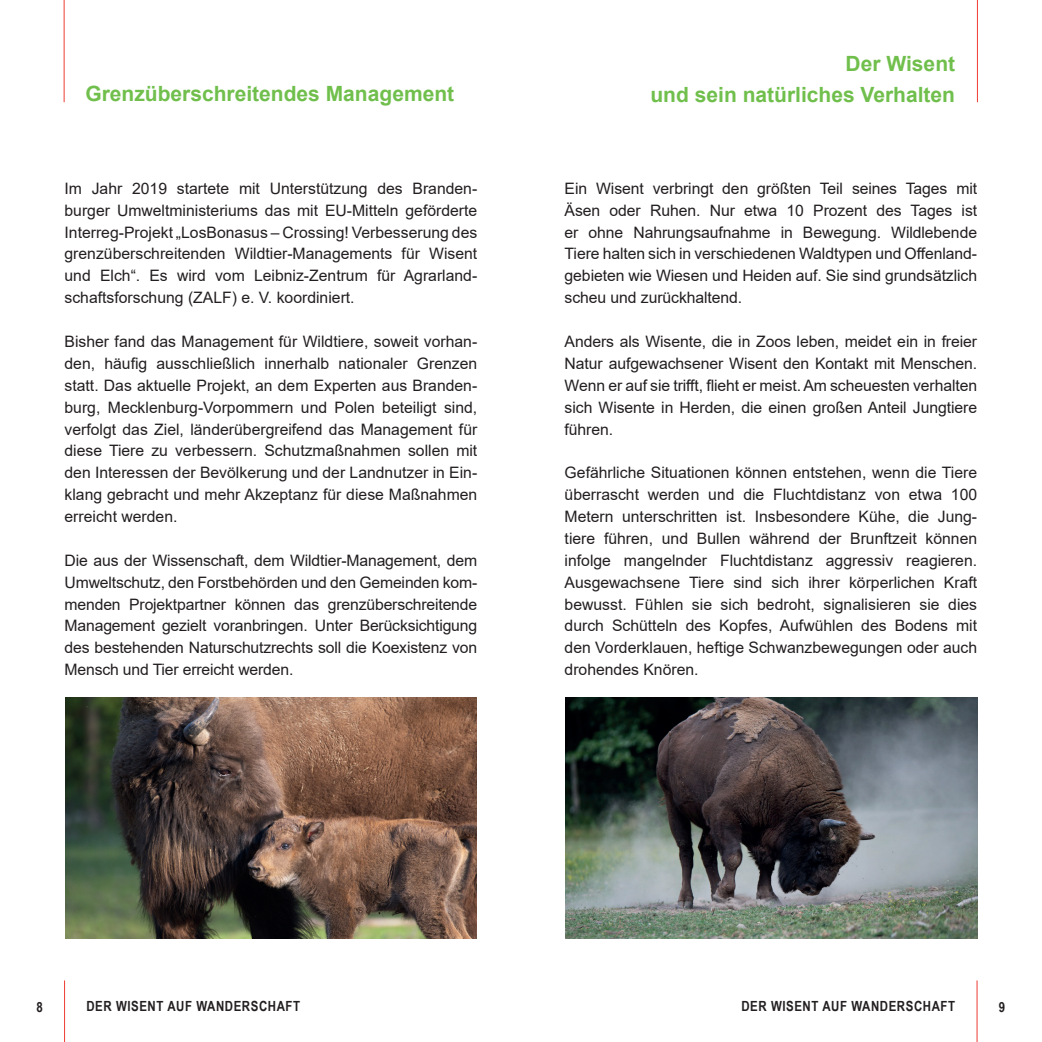
<style>
.page{position:relative;width:1042px;height:1042px;background:#fff}
.page>*{position:absolute;margin:0;border:0;box-sizing:border-box;transform-origin:0 0}
.t1{font:700 21px/31.5px "Arial";color:#70bf4c;text-align:right}
.t2{font:15.75px/21.9px "Arial";color:#231f20;text-align:justify}
.t3{font:700 14px "Arial Narrow";letter-spacing:.04em;color:#231f20}
</style>
<div class="page">
<hr style="left:64px;top:980px;width:1px;height:62px;background:#ee3b32">
<hr style="left:976px;top:980px;width:1px;height:62px;background:#ee3b32">
<hr style="left:64px;top:0;width:1px;height:102px;background:#ee3b32">
<hr style="left:977px;top:0;width:1px;height:102px;background:#ee3b32">
<img style="left:65px;top:697px;width:412px;height:241px">
<img style="left:565px;top:697px;width:412px;height:241px">
<h1 class="t1" style="left:85px;top:78px;width:370px">Grenzüberschreitendes Management</h1>
<p class="t2" style="left:65px;top:177px;width:414px">Im Jahr 2019 startete mit Unterstützung des Branden&shy;burger Umweltministeriums das mit EU-Mitteln geförderte Interreg-Projekt „LosBonasus – Crossing! Verbesserung des grenzüberschreitenden Wildtier-Managements für Wisent und Elch“. Es wird vom Leibniz-Zentrum für Agrarland&shy;schaftsforschung (ZALF) e. V. koordiniert.</p>
<p class="t2" style="left:65px;top:330px;width:414px">Bisher fand das Management für Wildtiere, soweit vorhan&shy;den, häufig ausschließlich innerhalb nationaler Grenzen statt. Das aktuelle Projekt, an dem Experten aus Branden&shy;burg, Mecklenburg-Vorpommern und Polen beteiligt sind, verfolgt das Ziel, länderübergreifend das Management für diese Tiere zu verbessern. Schutzmaßnahmen sollen mit den Interessen der Bevölkerung und der Landnutzer in Ein&shy;klang gebracht und mehr Akzeptanz für diese Maßnahmen erreicht werden.</p>
<p class="t2" style="left:65px;top:549px;width:414px">Die aus der Wissenschaft, dem Wildtier-Management, dem Umweltschutz, den Forstbehörden und den Gemeinden kom&shy;menden Projektpartner können das grenzüberschreitende Management gezielt voranbringen. Unter Berücksichtigung des bestehenden Naturschutzrechts soll die Koexistenz von Mensch und Tier erreicht werden.</p>
<h1 class="t1" style="left:650px;top:48px;width:306px">Der Wisent<br>und sein natürliches Verhalten</h1>
<p class="t2" style="left:564px;top:177px;width:414px">Ein Wisent verbringt den größten Teil seines Tages mit Äsen oder Ruhen. Nur etwa 10 Prozent des Tages ist er ohne Nahrungsaufnahme in Bewegung. Wildlebende Tiere halten sich in verschiedenen Waldtypen und Offenland&shy;gebieten wie Wiesen und Heiden auf. Sie sind grundsätzlich scheu und zurückhaltend.</p>
<p class="t2" style="left:564px;top:330px;width:414px">Anders als Wisente, die in Zoos leben, meidet ein in freier Natur aufgewachsener Wisent den Kontakt mit Menschen.<br>Wenn er auf sie trifft, flieht er meist.Am scheuesten verhalten sich Wisente in Herden, die einen großen Anteil Jungtiere führen.</p>
<p class="t2" style="left:564px;top:462px;width:414px">Gefährliche Situationen können entstehen, wenn die Tiere überrascht werden und die Fluchtdistanz von etwa 100<br>Metern unterschritten ist. Insbesondere Kühe, die Jung&shy;tiere führen, und Bullen während der Brunftzeit können infolge mangelnder Fluchtdistanz aggressiv reagieren.<br>Ausgewachsene Tiere sind sich ihrer körperlichen Kraft bewusst. Fühlen sie sich bedroht, signalisieren sie dies durch Schütteln des Kopfes, Aufwühlen des Bodens mit den Vorderklauen, heftige Schwanzbewegungen oder auch drohendes Knören.</p>
<p class="t3" style="left:36px;top:996px;width:8px">8</p>
<p class="t3" style="left:86px;top:996px;width:215px">DER WISENT AUF WANDERSCHAFT</p>
<p class="t3" style="left:741px;top:996px;width:215px">DER WISENT AUF WANDERSCHAFT</p>
<p class="t3" style="left:999px;top:996px;width:8px">9</p>
</div>
